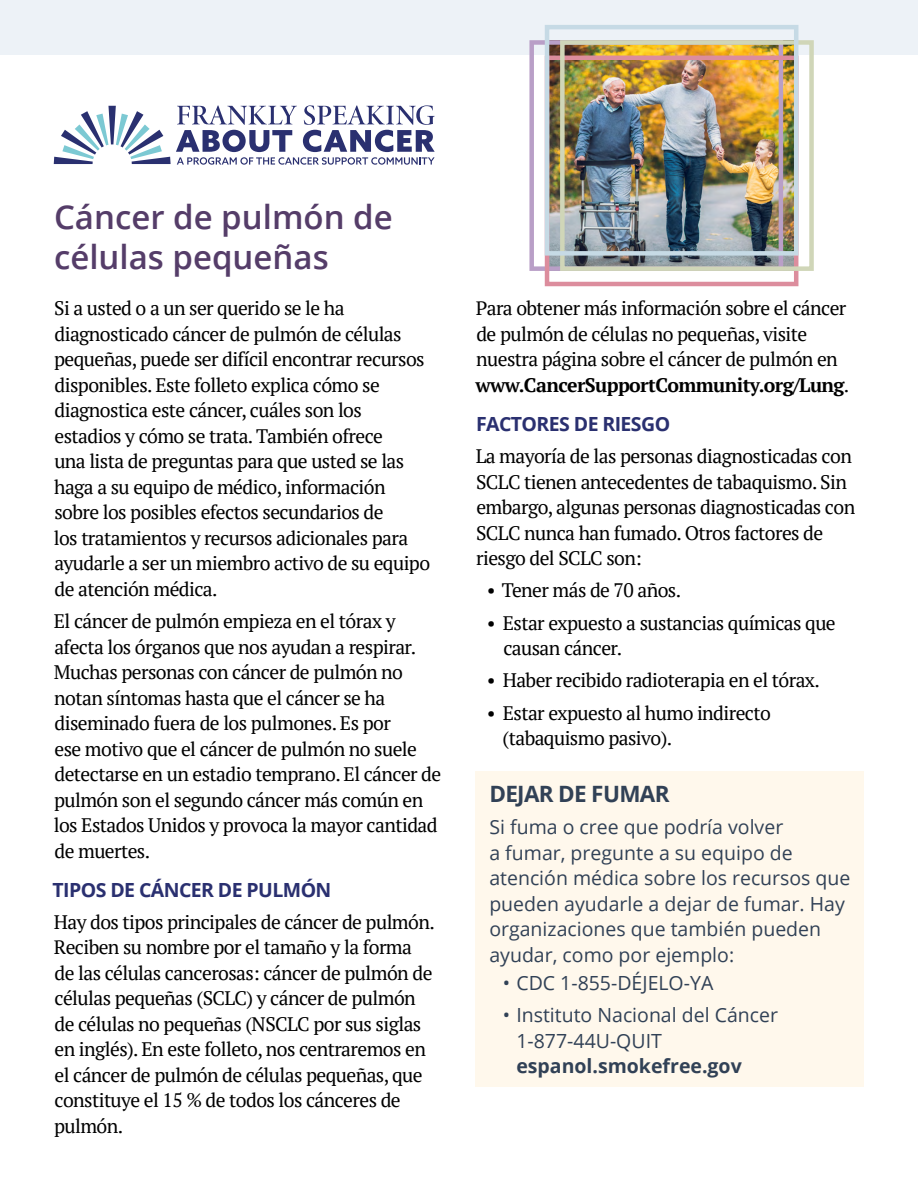
<style>
.page{position:relative;width:918px;height:1188px;background:#fff}
.page>*{position:absolute;margin:0;border:0;box-sizing:border-box;transform-origin:0 0}
.t1{font:600 33px/39.6px "Open Sans";color:#553d69}
.t2{font:700 22.5px "Open Sans";letter-spacing:-.03em;color:#314156}
.t3{font:19.5px/25.5px "PT Serif";letter-spacing:-.03em;color:#000}
.t4{font:19.5px/25.5px "Open Sans";color:#314156}
.t5{font:700 19.5px "Open Sans";letter-spacing:-.03em;color:#2a3070}
.t6{font:700 19.5px "Open Sans";color:#314156}
.s1{font-weight:700}
</style>
<div class="page">
<svg style="left:54px;top:105px;width:381px;height:60px"></svg>
<div style="left:0;top:0;width:918px;height:54px;background:#edf2f7"></div>
<img style="left:550px;top:45px;width:243px;height:221px">
<div style="left:529px;top:40px;width:254px;height:231px;border:4px solid #b99fc7"></div>
<div style="left:545px;top:56px;width:253px;height:230px;border:4px solid #dc8d9d"></div>
<div style="left:560px;top:40px;width:254px;height:231px;border:4px solid #d0d6b8"></div>
<div style="left:545px;top:25px;width:253px;height:231px;border:4px solid #c6dae5"></div>
<div style="left:476px;top:771px;width:388px;height:316px;background:#fff8ec"></div>
<h1 class="t1" style="left:54px;top:197px;width:340px">Cáncer de pulmón de células pequeñas</h1>
<p class="t3" style="left:54px;top:295px;width:378px">Si a usted o a un ser querido se le ha diagnosticado cáncer de pulmón de células pequeñas, puede ser difícil encontrar recursos disponibles. Este folleto explica cómo se diagnostica este cáncer, cuáles son los estadios y cómo se trata. También ofrece<br>una lista de preguntas para que usted se las haga a su equipo de médico, información sobre los posibles efectos secundarios de<br>los tratamientos y recursos adicionales para ayudarle a ser un miembro activo de su equipo de atención médica.</p>
<p class="t3" style="left:54px;top:608px;width:389px">El cáncer de pulmón empieza en el tórax y afecta los órganos que nos ayudan a respirar.<br>Muchas personas con cáncer de pulmón no notan síntomas hasta que el cáncer se ha diseminado fuera de los pulmones. Es por<br>ese motivo que el cáncer de pulmón no suele detectarse en un estadio temprano. El cáncer de pulmón son el segundo cáncer más común en los Estados Unidos y provoca la mayor cantidad de muertes.</p>
<p class="t5" style="left:53px;top:876px;width:280px">TIPOS DE CÁNCER DE PULMÓN</p>
<p class="t3" style="left:54px;top:909px;width:382px">Hay dos tipos principales de cáncer de pulmón.<br>Reciben su nombre por el tamaño y la forma de las células cancerosas: cáncer de pulmón de células pequeñas (SCLC) y cáncer de pulmón de células no pequeñas (NSCLC por sus siglas en inglés). En este folleto, nos centraremos en el cáncer de pulmón de células pequeñas, que constituye el 15 % de todos los cánceres de pulmón.</p>
<p class="t3" style="left:476px;top:296px;width:375px">Para obtener más información sobre el cáncer de pulmón de células no pequeñas, visite nuestra página sobre el cáncer de pulmón en <span class="s1">www.CancerSupportCommunity.org/Lung</span>.</p>
<p class="t5" style="left:476px;top:410px;width:196px">FACTORES DE RIESGO</p>
<p class="t3" style="left:476px;top:443px;width:381px">La mayoría de las personas diagnosticadas con SCLC tienen antecedentes de tabaquismo. Sin embargo, algunas personas diagnosticadas con SCLC nunca han fumado. Otros factores de riesgo del SCLC son:</p>
<p class="t3" style="left:487px;top:578px;width:196px">• Tener más de 70 años.</p>
<p class="t3" style="left:503px;top:610px;width:334px;text-indent:-16px">• Estar expuesto a sustancias químicas que causan cáncer.</p>
<p class="t3" style="left:487px;top:668px;width:334px">• Haber recibido radioterapia en el tórax.</p>
<p class="t3" style="left:503px;top:700px;width:270px;text-indent:-16px">• Estar expuesto al humo indirecto (tabaquismo pasivo).</p>
<p class="t2" style="left:489px;top:778px;width:182px">DEJAR DE FUMAR</p>
<p class="t4" style="left:489px;top:814px;width:363px">Si fuma o cree que podría volver<br>a fumar, pregunte a su equipo de atención médica sobre los recursos que pueden ayudarle a dejar de fumar. Hay organizaciones que también pueden ayudar, como por ejemplo:</p>
<p class="t4" style="left:503px;top:970px;width:212px">• CDC 1-855-DÉJELO-YA</p>
<p class="t4" style="left:516px;top:1002px;width:263px;text-indent:-13px">• Instituto Nacional del Cáncer<br>1-877-44U-QUIT</p>
<p class="t6" style="left:516px;top:1053px;width:227px">espanol.smokefree.gov</p>
</div>
